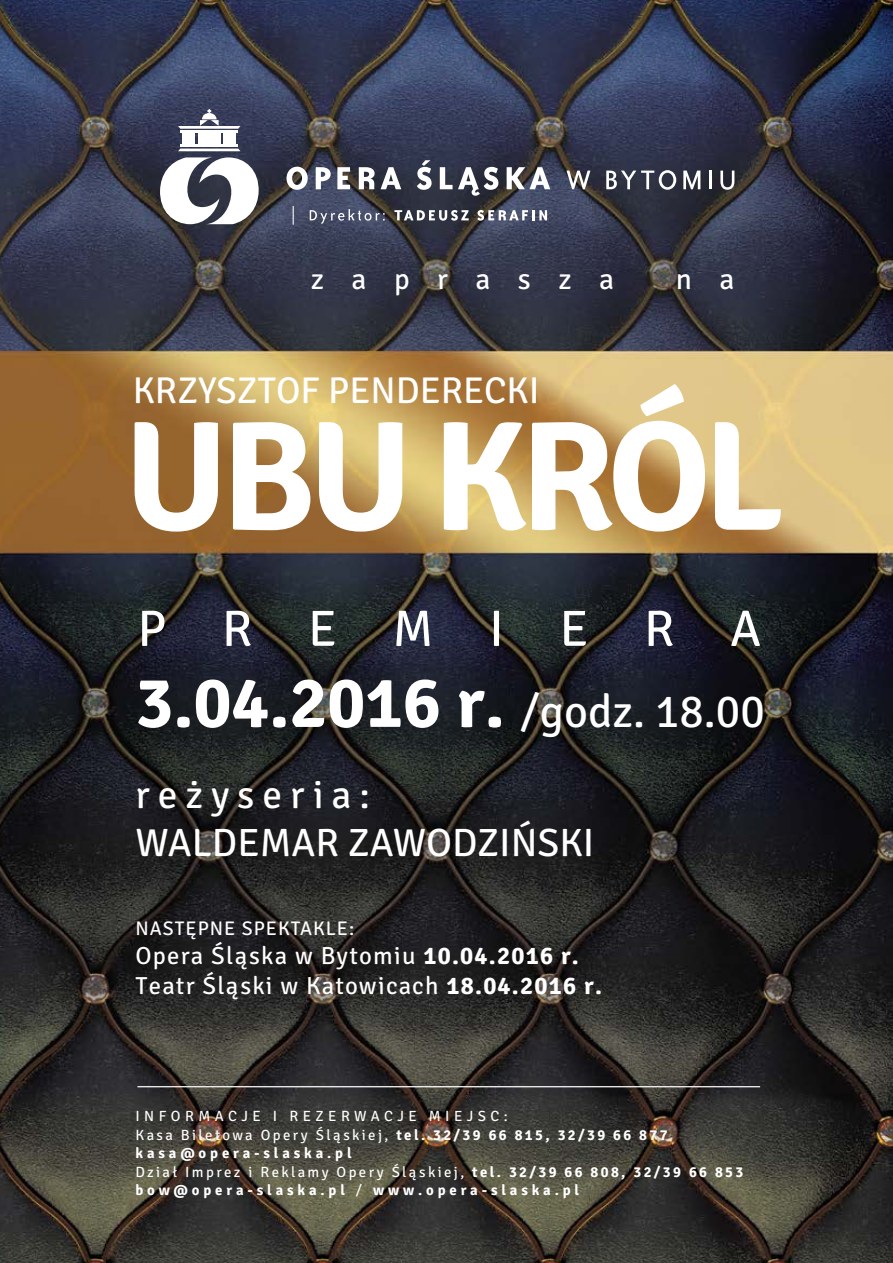
<style>
.page{position:relative;width:893px;height:1263px;background:#fff}
.page>*{position:absolute;margin:0;border:0;box-sizing:border-box;transform-origin:0 0}
.t1{font:700 155.4px "Signika Negative";letter-spacing:-.05em;color:#fff}
.t2{font:700 71.4px "Signika Negative";color:#fff}
.t3{font:51px "Signika Negative";letter-spacing:1.09em;color:#fff}
.t4{font:39.45px/48.6px "Signika Negative";color:#fff}
.t5{font:37.35px "Signika Negative";color:#fff}
.t6{font:29.55px "Signika Negative";color:#fff}
.t7{font:24.75px/29.5px "Signika Negative";letter-spacing:.05em;color:#fff}
.t8{font:19.8px "Signika Negative";letter-spacing:.05em;color:#fff}
.t9{font:700 14.85px/18.5px "Signika Negative";letter-spacing:.26em;color:#fff}
.s1{font-weight:400;font-size:46.05px}
.s2{font-weight:700}
.s3{font-weight:400}
</style>
<div class="page">
<img style="left:0;top:0;width:893px;height:1263px">
<svg style="left:159px;top:157px;width:100px;height:67px"></svg>
<div style="left:183px;top:133px;width:12px;height:11px;background:#fff"></div>
<div style="left:198px;top:133px;width:22px;height:11px;background:#fff"></div>
<div style="left:224px;top:133px;width:12px;height:11px;background:#fff"></div>
<hr style="left:180px;top:130px;width:58px;height:3px;background:#fff">
<hr style="left:180px;top:144px;width:58px;height:3px;background:#fff">
<svg style="left:178px;top:149px;width:62px;height:2px"></svg>
<svg style="left:178px;top:109px;width:62px;height:20px"></svg>
<svg style="left:287px;top:167px;width:21px;height:23px"></svg>
<svg style="left:316px;top:167px;width:15px;height:22px"></svg>
<svg style="left:337px;top:167px;width:13px;height:22px"></svg>
<svg style="left:359px;top:167px;width:16px;height:22px"></svg>
<svg style="left:381px;top:167px;width:20px;height:22px"></svg>
<svg style="left:417px;top:160px;width:15px;height:30px"></svg>
<svg style="left:440px;top:167px;width:58px;height:29px"></svg>
<svg style="left:507px;top:167px;width:43px;height:22px"></svg>
<svg style="left:566px;top:171px;width:24px;height:18px"></svg>
<svg style="left:606px;top:170px;width:70px;height:20px"></svg>
<svg style="left:683px;top:171px;width:17px;height:18px"></svg>
<hr style="left:709px;top:171px;width:3px;height:18px;background:#fff">
<svg style="left:720px;top:171px;width:14px;height:19px"></svg>
<svg style="left:293px;top:206px;width:1px;height:19px"></svg>
<svg style="left:310px;top:209px;width:75px;height:15px"></svg>
<svg style="left:394px;top:210px;width:75px;height:11px"></svg>
<svg style="left:477px;top:210px;width:70px;height:11px"></svg>
<hr style="left:137px;top:1086px;width:623px;height:1px;background:#fff">
<h3 class="t6" style="left:311px;top:263px;width:305px">zaprasza</h3>
<h3 class="t6" style="left:676px;top:263px;width:60px">n a</h3>
<h3 class="t5" style="left:133px;top:370px;width:408px">Krzysztof PenderecKi</h3>
<h1 class="t1" style="left:124px;top:384px;width:661px">UbU Król</h1>
<h3 class="t3" style="left:137px;top:600px;width:625px">Premiera</h3>
<h2 class="t2" style="left:136px;top:660px;width:631px">3.04.2016 r. <span class="s1">/godz. 18.00</span></h2>
<h3 class="t4" style="left:136px;top:771px;width:460px">reżyseria:<br>Waldemar ZaWodZiński</h3>
<h3 class="t8" style="left:136px;top:917px;width:220px">NastępNe spektakle:</h3>
<h3 class="t7" style="left:136px;top:941px;width:468px">opera Śląska w Bytomiu <span class="s2">10.04.2016 r. </span>teatr Śląski w katowicach <span class="s2">18.04.2016 r.</span></h3>
<p class="t9" style="left:136px;top:1107px;width:609px"><span class="s3">iNFormaCJe i reZerWaCJe mieJsC:<br>kasa Biletowa opery Śląskiej,</span> tel. 32/39 66 815, 32/39 66 877 kasa@opera-slaska.pl<br><span class="s3">dział imprez i reklamy opery Śląskiej,</span> tel. 32/39 66 808, 32/39 66 853 bow@opera-slaska.pl <span class="s3">/</span> www.opera-slaska.pl</p>
</div>
